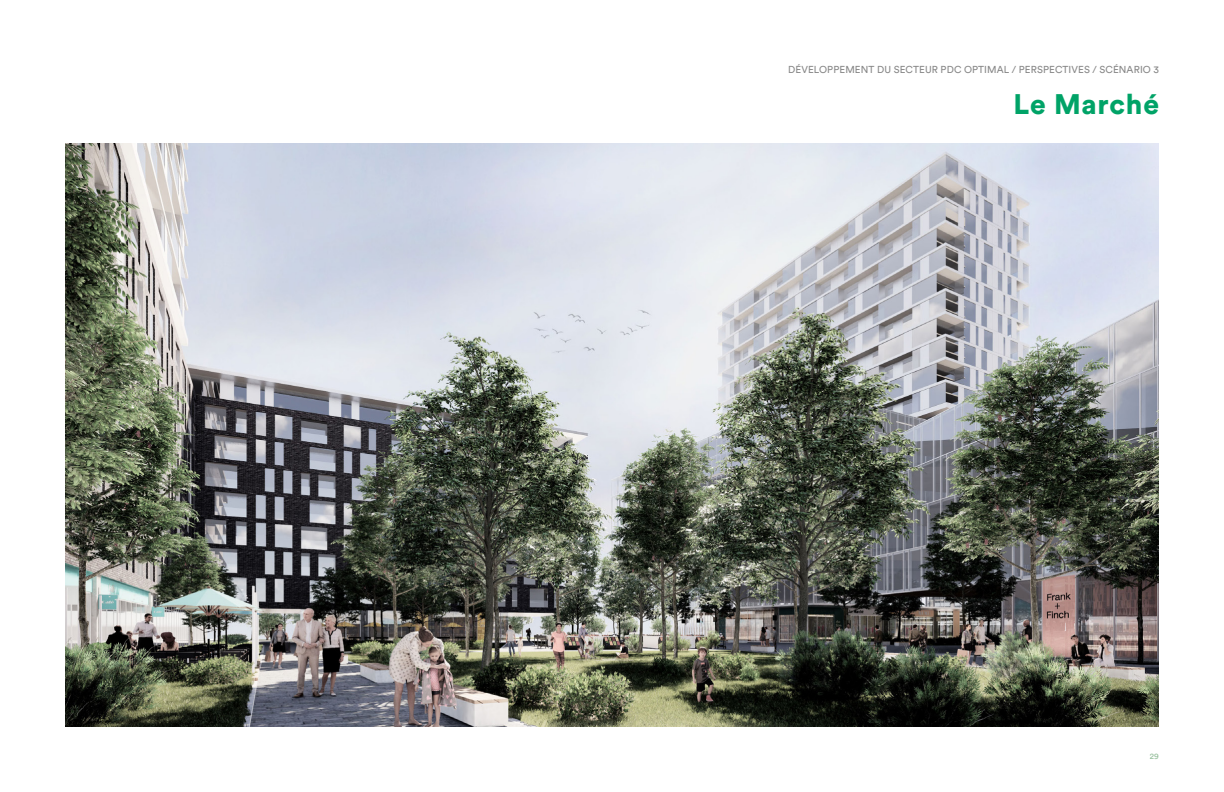
<style>
.page{position:relative;width:1224px;height:792px;background:#fff}
.page>*{position:absolute;margin:0;border:0;box-sizing:border-box;transform-origin:0 0}
.t1{font:900 28px "Circular Std";letter-spacing:.025em;color:#00a367}
.t2{font:10px "Circular Std";letter-spacing:.01em;color:#878787}
.t3{font:8.1px "Circular Std";color:#91bc97}
</style>
<div class="page">
<img style="left:65px;top:143px;width:1094px;height:584px">
<p class="t2" style="left:788px;top:64px;width:372px">DÉVELOPPEMENT DU SECTEUR PDC OPTIMAL / PERSPECTIVES / SCÉNARIO 3</p>
<h1 class="t1" style="left:1014px;top:86px;width:147px">Le Marché</h1>
<p class="t3" style="left:1150px;top:751px;width:10px">29</p>
</div>
